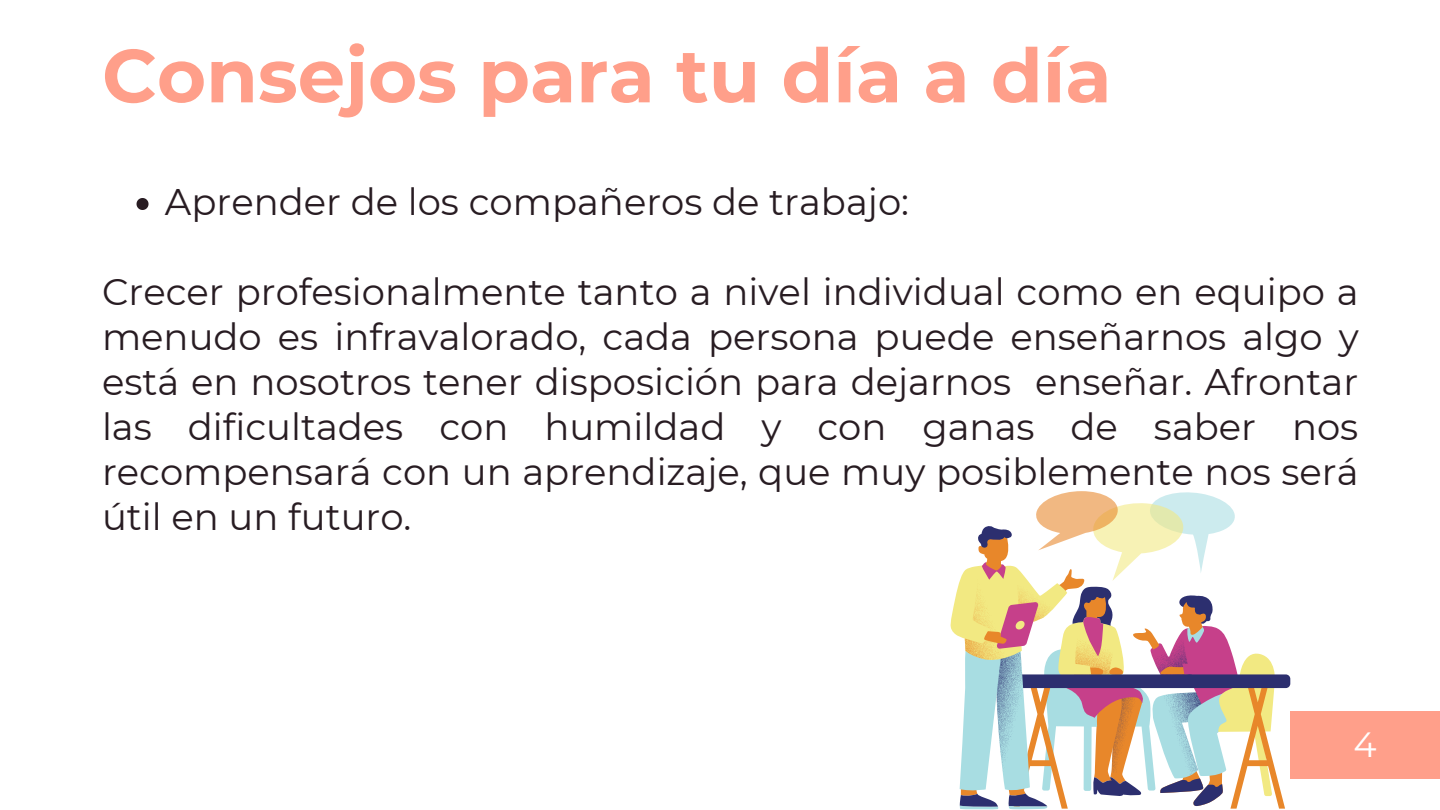
<style>
.page{position:relative;width:1440px;height:810px;background:#fff}
.page>*{position:absolute;margin:0;border:0;box-sizing:border-box;transform-origin:0 0}
.t1{font:700 75px "Montserrat";color:#ff9f8a}
.t2{font:37px/45px "Montserrat";color:#281c22;text-align:justify}
.t3{font:35px "Montserrat";color:#fff}
</style>
<div class="page">
<svg style="left:137px;top:198px;width:12px;height:12px"></svg>
<svg style="left:950px;top:491px;width:335px;height:319px"></svg>
<div style="left:1290px;top:711px;width:150px;height:68px;background:#ff9f8a"></div>
<p class="t1" style="left:102px;top:30px;width:1011px">Consejos para tu día a día</p>
<p class="t2" style="left:165px;top:179px;width:746px">Aprender de los compañeros de trabajo:</p>
<p class="t2" style="left:102px;top:269px;width:1258px">Crecer profesionalmente tanto a nivel individual como en equipo a menudo es infravalorado, cada persona puede enseñarnos algo y está en nosotros tener disposición para dejarnos enseñar. Afrontar las dificultades con humildad y con ganas de saber nos recompensará con un aprendizaje, que muy posiblemente nos será útil en un futuro.</p>
<p class="t3" style="left:1354px;top:723px;width:25px">4</p>
</div>
